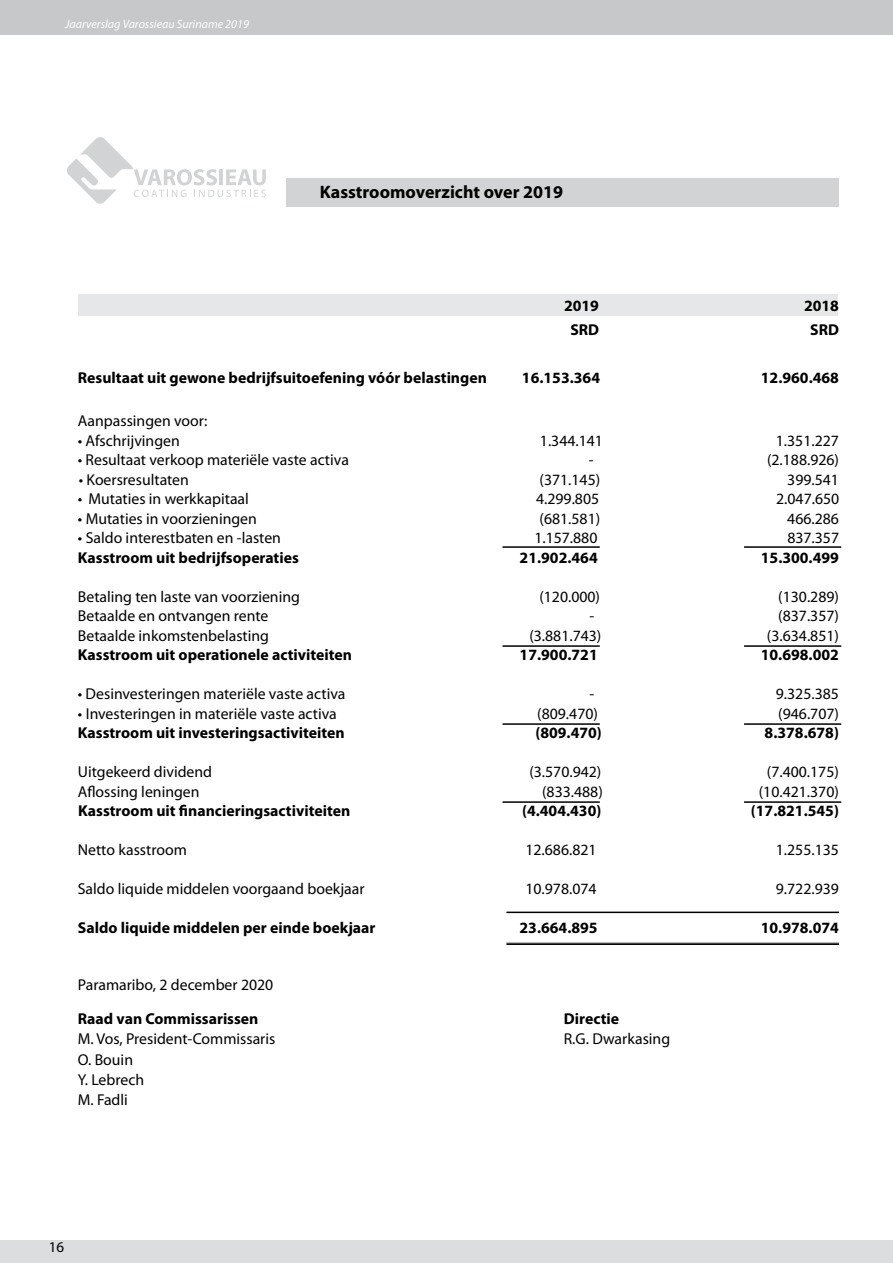
<style>
.page{position:relative;width:893px;height:1263px;background:#fff}
.page>*{position:absolute;margin:0;border:0;box-sizing:border-box;transform-origin:0 0}
.t1{font:700 18px "Myriad Pro";color:#000}
.t2{font:15.75px/20.2px "Myriad Pro";color:#000}
.t3{font:700 15.75px "Myriad Pro";color:#000}
.t4{font:15px "Myriad Pro";color:#000}
.t5{font:italic 12px "Myriad Pro";color:#fff}
.s1{font-style:italic}
</style>
<div class="page">
<div style="left:0;top:1240px;width:893px;height:23px;background:#dcddde"></div>
<div style="left:0;top:0;width:893px;height:34px;background:#c7c8ca"></div>
<svg style="left:67px;top:137px;width:199px;height:67px"></svg>
<div style="left:286px;top:178px;width:552px;height:28px;background:#d1d3d4"></div>
<div style="left:79px;top:295px;width:759px;height:21px;background:#e6e7e8"></div>
<hr style="left:502px;top:546px;width:98px;height:2px;background:#000">
<hr style="left:744px;top:546px;width:97px;height:2px;background:#000">
<hr style="left:502px;top:645px;width:98px;height:2px;background:#000">
<hr style="left:744px;top:645px;width:97px;height:2px;background:#000">
<hr style="left:502px;top:723px;width:98px;height:2px;background:#000">
<hr style="left:744px;top:723px;width:97px;height:2px;background:#000">
<hr style="left:502px;top:801px;width:98px;height:2px;background:#000">
<hr style="left:744px;top:801px;width:97px;height:2px;background:#000">
<hr style="left:506px;top:911px;width:333px;height:2px;background:#000">
<hr style="left:506px;top:943px;width:333px;height:1px;background:#000">
<hr style="left:506px;top:944px;width:333px;height:1px;background:#000">
<p class="t5" style="left:65px;top:16px;width:185px">Jaarverslag Varossieau Suriname 2019</p>
<p class="t1" style="left:320px;top:181px;width:245px">Kasstroomoverzicht over 2019</p>
<p class="t3" style="left:564px;top:295px;width:36px">2019</p>
<p class="t3" style="left:804px;top:295px;width:36px">2018</p>
<p class="t3" style="left:570px;top:319px;width:30px">SRD</p>
<p class="t3" style="left:810px;top:319px;width:30px">SRD</p>
<p class="t3" style="left:78px;top:367px;width:411px">Resultaat uit gewone bedrijfsuitoefening vóór belastingen</p>
<p class="t3" style="left:522px;top:367px;width:80px">16.153.364</p>
<p class="t3" style="left:761px;top:367px;width:80px">12.960.468</p>
<p class="t2" style="left:78px;top:411px;width:131px">Aanpassingen voor:</p>
<p class="t2" style="left:78px;top:430px;width:103px"><span class="s1">•</span> Afschrijvingen</p>
<p class="t2" style="left:540px;top:430px;width:65px">1.344.141</p>
<p class="t2" style="left:776px;top:430px;width:65px">1.351.227</p>
<p class="t2" style="left:78px;top:450px;width:273px"><span class="s1">•</span> Resultaat verkoop materiële vaste activa</p>
<p class="t2" style="left:589px;top:450px;width:6px">-</p>
<p class="t2" style="left:767px;top:450px;width:74px">(2.188.926)</p>
<p class="t2" style="left:79px;top:469px;width:112px">• Koersresultaten</p>
<p class="t2" style="left:540px;top:469px;width:62px">(371.145)</p>
<p class="t2" style="left:787px;top:469px;width:53px">399.541</p>
<p class="t2" style="left:78px;top:489px;width:173px"><span class="s1">•</span> Mutaties in werkkapitaal</p>
<p class="t2" style="left:536px;top:489px;width:65px">4.299.805</p>
<p class="t2" style="left:776px;top:489px;width:65px">2.047.650</p>
<p class="t2" style="left:78px;top:508px;width:180px">• Mutaties in voorzieningen</p>
<p class="t2" style="left:540px;top:508px;width:62px">(681.581)</p>
<p class="t2" style="left:787px;top:508px;width:53px">466.286</p>
<p class="t2" style="left:78px;top:528px;width:205px">• Saldo interestbaten en -lasten</p>
<p class="t2" style="left:534px;top:528px;width:65px">1.157.880</p>
<p class="t2" style="left:787px;top:528px;width:53px">837.357</p>
<p class="t3" style="left:78px;top:547px;width:222px">Kasstroom uit bedrijfsoperaties</p>
<p class="t3" style="left:520px;top:547px;width:80px">21.902.464</p>
<p class="t3" style="left:761px;top:547px;width:80px">15.300.499</p>
<p class="t2" style="left:78px;top:586px;width:224px">Betaling ten laste van voorziening</p>
<p class="t2" style="left:539px;top:586px;width:62px">(120.000)</p>
<p class="t2" style="left:778px;top:586px;width:62px">(130.289)</p>
<p class="t2" style="left:78px;top:606px;width:192px">Betaalde en ontvangen rente</p>
<p class="t2" style="left:589px;top:606px;width:6px">-</p>
<p class="t2" style="left:778px;top:606px;width:62px">(837.357)</p>
<p class="t2" style="left:78px;top:625px;width:193px">Betaalde inkomstenbelasting</p>
<p class="t2" style="left:529px;top:625px;width:74px">(3.881.743)</p>
<p class="t2" style="left:767px;top:625px;width:74px">(3.634.851)</p>
<p class="t3" style="left:78px;top:645px;width:276px">Kasstroom uit operationele activiteiten</p>
<p class="t3" style="left:520px;top:645px;width:80px">17.900.721</p>
<p class="t3" style="left:761px;top:645px;width:80px">10.698.002</p>
<p class="t2" style="left:78px;top:684px;width:269px">• Desinvesteringen materiële vaste activa</p>
<p class="t2" style="left:589px;top:684px;width:6px">-</p>
<p class="t2" style="left:776px;top:684px;width:65px">9.325.385</p>
<p class="t2" style="left:78px;top:703px;width:260px">• Investeringen in materiële vaste activa</p>
<p class="t2" style="left:537px;top:703px;width:62px">(809.470)</p>
<p class="t2" style="left:778px;top:703px;width:62px">(946.707)</p>
<p class="t3" style="left:78px;top:723px;width:268px">Kasstroom uit investeringsactiviteiten</p>
<p class="t3" style="left:535px;top:723px;width:68px">(809.470)</p>
<p class="t3" style="left:765px;top:723px;width:76px">8.378.678)</p>
<p class="t2" style="left:78px;top:762px;width:136px">Uitgekeerd dividend</p>
<p class="t2" style="left:529px;top:762px;width:74px">(3.570.942)</p>
<p class="t2" style="left:767px;top:762px;width:74px">(7.400.175)</p>
<p class="t2" style="left:78px;top:781px;width:123px">Aflossing leningen</p>
<p class="t2" style="left:542px;top:781px;width:62px">(833.488)</p>
<p class="t2" style="left:759px;top:781px;width:82px">(10.421.370)</p>
<p class="t3" style="left:78px;top:801px;width:274px">Kasstroom uit financieringsactiviteiten</p>
<p class="t3" style="left:522px;top:801px;width:81px">(4.404.430)</p>
<p class="t3" style="left:751px;top:801px;width:90px">(17.821.545)</p>
<p class="t2" style="left:78px;top:840px;width:110px">Netto kasstroom</p>
<p class="t2" style="left:525px;top:840px;width:73px">12.686.821</p>
<p class="t2" style="left:776px;top:840px;width:65px">1.255.135</p>
<p class="t2" style="left:78px;top:879px;width:288px">Saldo liquide middelen voorgaand boekjaar</p>
<p class="t2" style="left:525px;top:879px;width:73px">10.978.074</p>
<p class="t2" style="left:776px;top:879px;width:65px">9.722.939</p>
<p class="t3" style="left:78px;top:918px;width:299px">Saldo liquide middelen per einde boekjaar</p>
<p class="t3" style="left:520px;top:918px;width:80px">23.664.895</p>
<p class="t3" style="left:761px;top:918px;width:80px">10.978.074</p>
<p class="t2" style="left:78px;top:975px;width:197px">Paramaribo, 2 december 2020</p>
<p class="t3" style="left:78px;top:1008px;width:182px">Raad van Commissarissen</p>
<p class="t3" style="left:564px;top:1008px;width:57px">Directie</p>
<p class="t2" style="left:78px;top:1029px;width:199px">M. Vos, President-Commissaris</p>
<p class="t2" style="left:564px;top:1029px;width:108px">R.G. Dwarkasing</p>
<p class="t2" style="left:78px;top:1049px;width:68px">O. Bouin<br>Y. Lebrech<br>M. Fadli</p>
<p class="t4" style="left:49px;top:1238px;width:17px">16</p>
</div>
